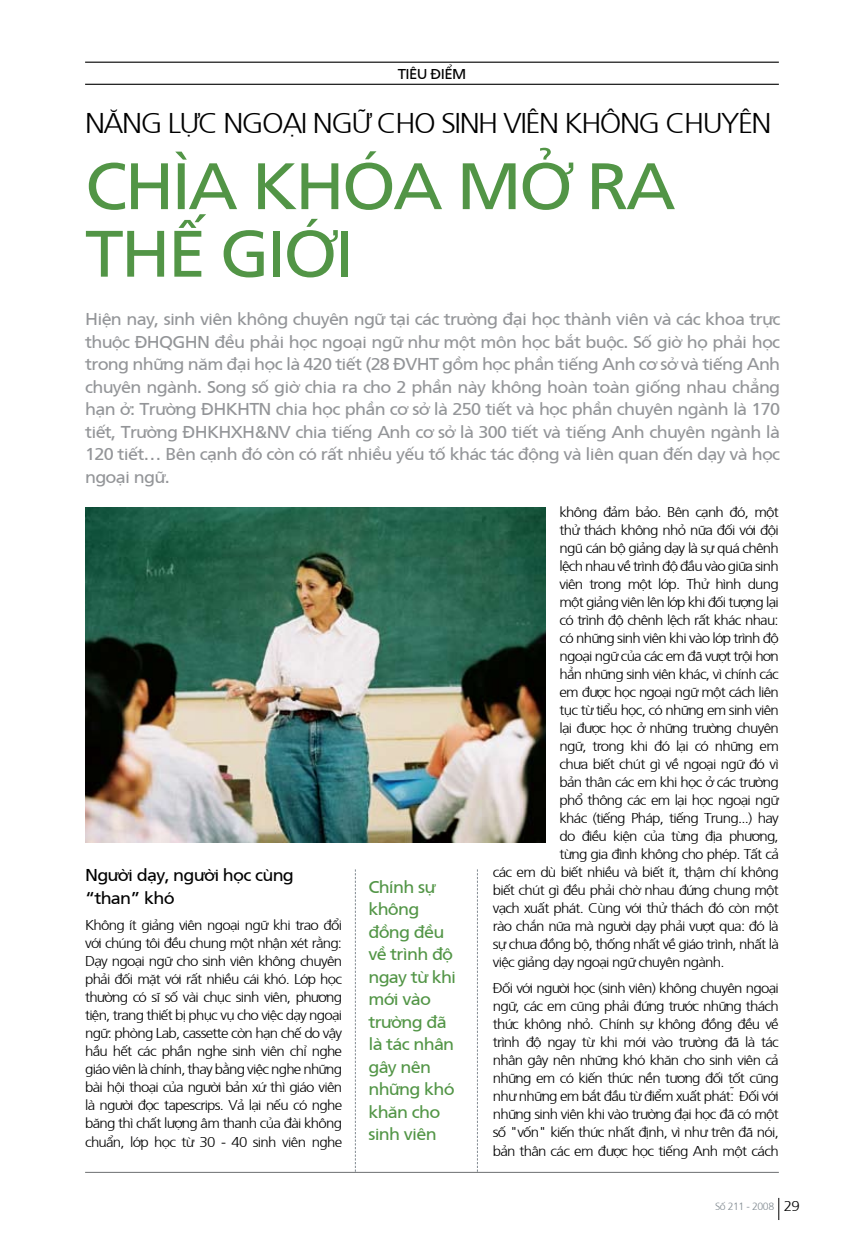
<style>
.page{position:relative;width:864px;height:1242px;background:#fff}
.page>*{position:absolute;margin:0;border:0;box-sizing:border-box;transform-origin:0 0}
.t1{font:65.55px/67.5px "Frutiger";letter-spacing:-.04em;color:#529546;scale:1.05 1}
.t2{font:300 28.5px "Frutiger";letter-spacing:-.05em;color:#000;scale:1.05 1}
.t3{font:17.1px/22.5px "Frutiger";letter-spacing:-.04em;color:#939598;text-align:justify;scale:1.05 1}
.t4{font:17.1px/22.5px "Frutiger";letter-spacing:-.04em;color:#529546;scale:1.05 1}
.t5{font:17.1px/22.5px "Frutiger";letter-spacing:-.04em;color:#000;scale:1.05 1}
.t6{font:300 14.25px/18px "Frutiger";letter-spacing:-.05em;color:#000;text-align:justify;scale:1.05 1}
.t7{font:14.25px "Frutiger";color:#000;scale:1.05 1}
.t8{font:300 10.5px "Frutiger";letter-spacing:-.04em;color:#828b92}
.s1{font-size:14.25px;color:#000}
</style>
<div class="page">
<svg style="left:355px;top:869px;width:1px;height:302px"></svg>
<svg style="left:477px;top:869px;width:1px;height:302px"></svg>
<hr style="left:85px;top:62px;width:693px;height:1px;background:#000">
<hr style="left:85px;top:84px;width:693px;height:1px;background:#000">
<hr style="left:85px;top:1172px;width:693px;height:1px;background:#6d6f71">
<svg style="left:778px;top:1198px;width:1px;height:22px"></svg>
<img style="left:85px;top:507px;width:460px;height:335px">
<p class="t7" style="left:397px;top:64px;width:64px">TIÊU ĐIỂM</p>
<h2 class="t2" style="left:85px;top:103px;width:650px">Năng lực ngoại ngữ cho sinh viên không chuyên</h2>
<h1 class="t1" style="left:85px;top:148px;width:563px">chìa khóa mở ra thế giới</h1>
<p class="t3" style="left:85px;top:307px;width:663px">H iện nay, sinh viên không chuyên ngữ tại các trường đại học thành viên và các khoa trực thuộc ĐHQGH N đều phải học ngoại ngữ như một môn học bắt buộc. Số giờ họ phải học trong những năm đại học là 420 tiết (28 ĐVHT gồm học phần tiếng Anh cơ sở và tiếng Anh chuyên ngành. Song số giờ chia ra cho 2 phần này không hoàn toàn giống nhau chẳng hạn ở: Trường ĐHKHT</p>
<p class="t3" style="left:258px;top:397px;width:498px">N chia học phần cơ sở là 250 tiết và học phần chuyên ngành là 170</p>
<p class="t3" style="left:85px;top:420px;width:117px">tiết, Trường ĐHKH</p>
<p class="t3" style="left:85px;top:420px;width:663px;text-indent:146px">XH &amp;NV chia tiếng Anh cơ sở là 300 tiết và tiếng Anh chuyên ngành là 120 tiết… Bên cạnh đó còn có rất nhiều yếu tố khác tác động và liên quan đến dạy và học ngoại ngữ.</p>
<p class="t5" style="left:85px;top:863px;width:200px">Người dạy, người học cùng “than” khó</p>
<p class="t6" style="left:85px;top:915px;width:246px">Không ít giảng viên ngoại ngữ khi trao đổi với chúng tôi đều chung một nhận xét rằng:<br>Dạy ngoại ngữ cho sinh viên không chuyên phải đối mặt với rất nhiều cái khó. Lớp học thường có sĩ số vài chục sinh viên, phương tiện, trang thiết bị phục vụ cho việc dạy ngoại ngữ: phòng Lab, cassette còn hạn chế do vậy hầu hết các phần nghe sinh viên chỉ nghe giáo viên là chính, thay bằng việc nghe những bài hội thoại của người bản xứ thì giáo viên là người đọc tapescrips. Vả lại nếu có nghe băng thì chất lượng âm thanh của đài không chuẩn, lớp học từ 30 - 40 sinh viên nghe</p>
<p class="t4" style="left:368px;top:874px;width:85px">Chính sự không đồng đều về trình độ ngay từ khi mới vào trường đã là tác nhân gây nên những khó khăn cho sinh viên</p>
<p class="t6" style="left:559px;top:501px;width:210px">không đảm bảo. Bên cạnh đó, một</p>
<p class="t6" style="left:559px;top:519px;width:210px">thử thách không nhỏ nữa đối với đội</p>
<p class="t6" style="left:559px;top:537px;width:210px">ngũ cán bộ giảng dạy là sự quá chênh</p>
<p class="t6" style="left:559px;top:555px;width:210px">lệch nhau về trình độ đầu vào giữa sinh</p>
<p class="t6" style="left:559px;top:573px;width:210px">viên trong một lớp. Thử hình dung</p>
<p class="t6" style="left:559px;top:591px;width:210px">một giảng viên lên lớp khi đối tượng lại</p>
<p class="t6" style="left:559px;top:609px;width:210px">có trình độ chênh lệch rất khác nhau:</p>
<p class="t6" style="left:559px;top:627px;width:210px">có những sinh viên khi vào lớp trình độ</p>
<p class="t6" style="left:559px;top:645px;width:210px">ngoại ngữ của các em đã vượt trội hơn</p>
<p class="t6" style="left:559px;top:663px;width:210px">hẳn những sinh viên khác, vì chính các</p>
<p class="t6" style="left:559px;top:681px;width:210px">em được học ngoại ngữ một cách liên</p>
<p class="t6" style="left:559px;top:699px;width:210px">tục từ tiểu học, có những em sinh viên</p>
<p class="t6" style="left:559px;top:717px;width:210px">lại được học ở những trường chuyên</p>
<p class="t6" style="left:559px;top:735px;width:210px">ngữ, trong khi đó lại có những em</p>
<p class="t6" style="left:559px;top:753px;width:210px">chưa biết chút gì về ngoại ngữ đó vì</p>
<p class="t6" style="left:559px;top:771px;width:210px">bản thân các em khi học ở các trường</p>
<p class="t6" style="left:559px;top:789px;width:210px">phổ thông các em lại học ngoại ngữ</p>
<p class="t6" style="left:559px;top:807px;width:210px">khác (tiếng Pháp, tiếng Trung...) hay</p>
<p class="t6" style="left:559px;top:825px;width:210px">do điều kiện của từng địa phương,</p>
<p class="t6" style="left:559px;top:843px;width:210px">từng gia đình không cho phép. Tất cả</p>
<p class="t6" style="left:492px;top:861px;width:274px">các em dù biết nhiều và biết ít, thậm chí không</p>
<p class="t6" style="left:492px;top:879px;width:274px">biết chút gì đều phải chờ nhau đứng chung một</p>
<p class="t6" style="left:492px;top:897px;width:274px">vạch xuất phát. C ùng với thử thách đó còn một</p>
<p class="t6" style="left:492px;top:915px;width:274px">rào chắn nữa mà người dạy phải vượt qua: đó là</p>
<p class="t6" style="left:492px;top:933px;width:274px">sự chưa đồng bộ, thống nhất về giáo trình, nhất là</p>
<p class="t6" style="left:492px;top:951px;width:222px">việc giảng dạy ngoại ngữ chuyên ngành.</p>
<p class="t6" style="left:492px;top:978px;width:274px">Đối với người học (sinh viên) không chuyên ngoại ngữ, các em cũng phải đứng trước những thách thức không nhỏ. Chính sự không đồng đều về trình độ ngay từ khi mới vào trường đã là tác nhân gây nên những khó khăn cho sinh viên cả những em có kiến thức nền tương đối tốt cũng như những em bắt đầu từ điểm xuất phát: Đối với những sinh viên khi vào trường đại học đã có một số "vốn" kiến thức nhất định, vì như trên đã nói, bản thân các em được học tiếng Anh một cách</p>
<p class="t8" style="left:714px;top:1198px;width:86px">Số 211 - 2008 <span class="s1">29</span></p>
</div>
